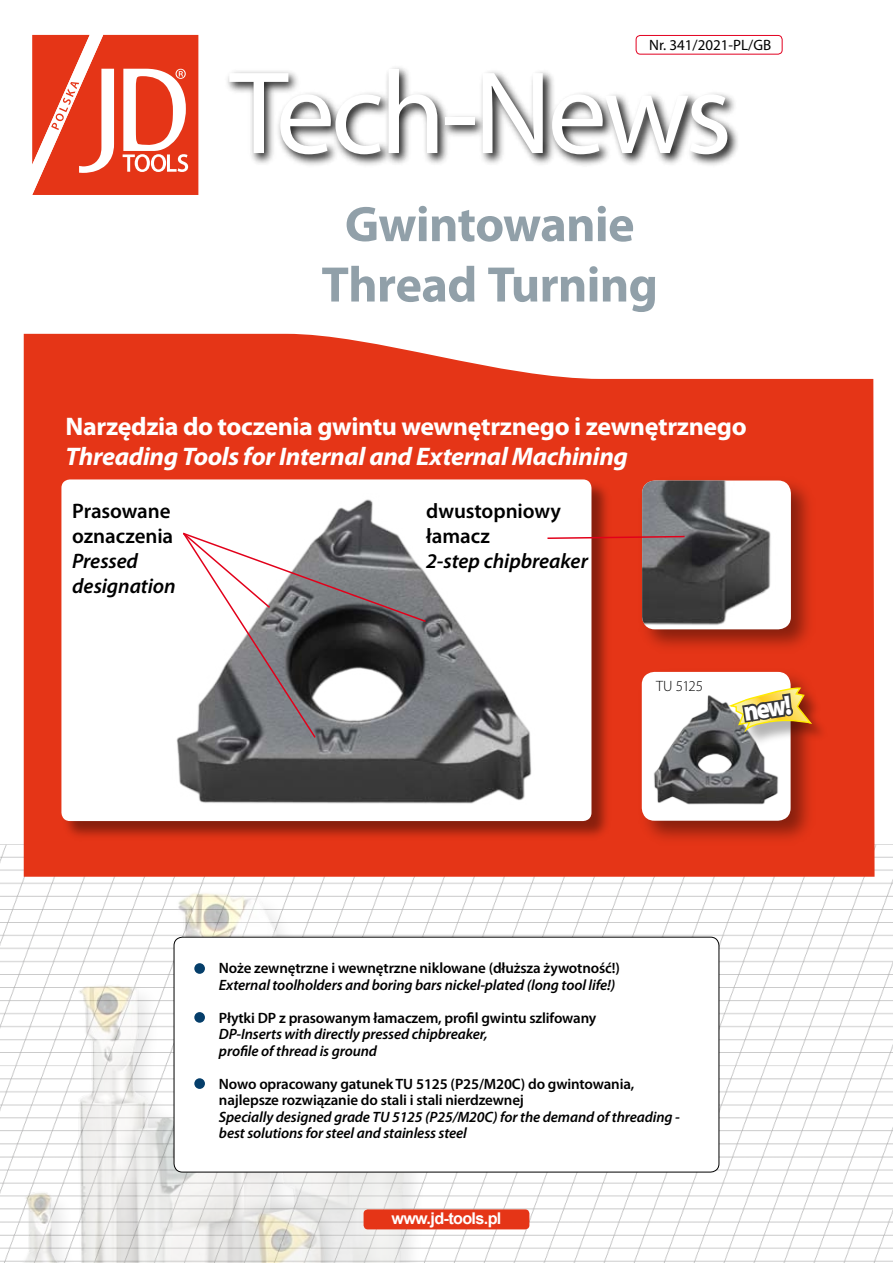
<style>
.page{position:relative;width:893px;height:1263px;background:#fff}
.page>*{position:absolute;margin:0;border:0;box-sizing:border-box;transform-origin:0 0}
.t1{font:118.5px "Myriad Pro";letter-spacing:-.035em;color:#fff}
.t2{font:700 50.25px/60.3px "Myriad Pro";letter-spacing:-.015em;color:#91a0a9;text-align:center}
.t3{font:900 27.75px "Myriad Pro";color:#fff;scale:.88 1}
.t4{font:700 25.5px "Myriad Pro";letter-spacing:-.02em;color:#fff}
.t5{font:italic 700 25.5px "Myriad Pro";letter-spacing:-.015em;color:#fff}
.t6{font:600 21px/25.2px "Myriad Pro";letter-spacing:-.005em;color:#000}
.t7{font:italic 600 21px/25.2px "Myriad Pro";letter-spacing:-.005em;color:#000}
.t8{font:700 16.2px "Arial";letter-spacing:-.04em;color:#fff}
.t9{font:italic 600 15px/16.5px "Myriad Pro";letter-spacing:-.01em;color:#000}
.t10{font:600 15px/16.5px "Myriad Pro";letter-spacing:-.01em;color:#000}
.t11{font:15px "Myriad Pro";color:#000}
.t12{font:300 15px "Myriad Pro";letter-spacing:-.03em;color:#000}
</style>
<div class="page">
<img style="left:0;top:844px;width:893px;height:419px">
<img style="left:0;top:866px;width:417px;height:397px">
<div style="left:174px;top:937px;width:545px;height:235px;background:#fff;border-radius:9px"></div>
<div style="left:174px;top:937px;width:545px;height:235px;border:1px solid #000;border-radius:9px"></div>
<svg style="left:24px;top:334px;width:850px;height:543px;background:#e7492e"></svg>
<div style="left:638px;top:477px;width:177px;height:177px;background:#000;opacity:.41"></div>
<div style="left:642px;top:480px;width:149px;height:149px;background:#fff;border-radius:13px"></div>
<img style="left:642px;top:480px;width:144px;height:149px">
<div style="left:638px;top:668px;width:177px;height:177px;background:#000;opacity:.41"></div>
<div style="left:642px;top:672px;width:149px;height:149px;background:#fff;border-radius:13px"></div>
<div style="left:364px;top:1209px;width:165px;height:20px;background:#e53517;border-radius:4px"></div>
<div style="left:62px;top:480px;width:551px;height:363px;background:#000;opacity:.41"></div>
<div style="left:61px;top:479px;width:530px;height:342px;background:#fff;border-radius:9px"></div>
<img style="left:176px;top:499px;width:356px;height:305px">
<div style="left:194px;top:963px;width:11px;height:11px;background:#053e6a;border-radius:50%"></div>
<div style="left:194px;top:1012px;width:11px;height:11px;background:#053e6a;border-radius:50%"></div>
<div style="left:194px;top:1078px;width:11px;height:11px;background:#053e6a;border-radius:50%"></div>
<div style="left:636px;top:35px;width:146px;height:20px;border:1px solid #e20020;border-radius:4px"></div>
<svg style="left:32px;top:35px;width:166px;height:160px"></svg>
<div style="left:224px;top:64px;width:517px;height:104px;background:#000;opacity:.91"></div>
<img style="left:653px;top:695px;width:125px;height:110px">
<div style="left:732px;top:689px;width:98px;height:61px;background:#000;opacity:.3"></div>
<svg style="left:726px;top:664px;width:86px;height:83px"></svg>
<svg style="left:547px;top:535px;width:139px;height:5px"></svg>
<svg style="left:181px;top:531px;width:246px;height:208px"></svg>
<p class="t11" style="left:649px;top:36px;width:124px">Nr. 341/2021-PL/GB</p>
<h1 class="t1" style="left:229px;top:40px;width:504px">Tech-News</h1>
<h2 class="t2" style="left:321px;top:192px;width:338px">Gwintowanie<br>Thread Turning</h2>
<h3 class="t4" style="left:66px;top:410px;width:683px">Narzędzia do toczenia gwintu wewnętrznego i zewnętrznego</h3>
<h3 class="t5" style="left:66px;top:440px;width:564px">Threading Tools for Internal and External Machining</h3>
<h3 class="t6" style="left:72px;top:497px;width:103px">Prasowane oznaczenia</h3>
<h3 class="t7" style="left:72px;top:548px;width:105px">Pressed designation</h3>
<h3 class="t6" style="left:426px;top:497px;width:136px">dwustopniowy łamacz</h3>
<h3 class="t7" style="left:426px;top:548px;width:163px">2-step chipbreaker</h3>
<p class="t12" style="left:656px;top:677px;width:49px">TU 5125</p>
<h3 class="t3" style="left:741px;top:693px;width:56px;rotate:-9deg">new!</h3>
<p class="t10" style="left:219px;top:959px;width:402px">Noże zewnętrzne i wewnętrzne niklowane (dłuższa żywotność!)</p>
<p class="t9" style="left:219px;top:976px;width:398px">External toolholders and boring bars nickel-plated (long tool life!)</p>
<p class="t10" style="left:219px;top:1009px;width:379px">Płytki DP z prasowanym łamaczem, profil gwintu szlifowany</p>
<p class="t9" style="left:219px;top:1025px;width:270px">DP-Inserts with directly pressed chipbreaker, profile of thread is ground</p>
<p class="t10" style="left:219px;top:1075px;width:417px">Nowo opracowany gatunek TU 5125 (P25/M20C) do gwintowania, najlepsze rozwiązanie do stali i stali nierdzewnej</p>
<p class="t9" style="left:219px;top:1108px;width:462px">Specially designed grade TU 5125 (P25/M20C) for the demand of threading - best solutions for steel and stainless steel</p>
<p class="t8" style="left:391px;top:1207px;width:112px">www.jd-tools.pl</p>
</div>
